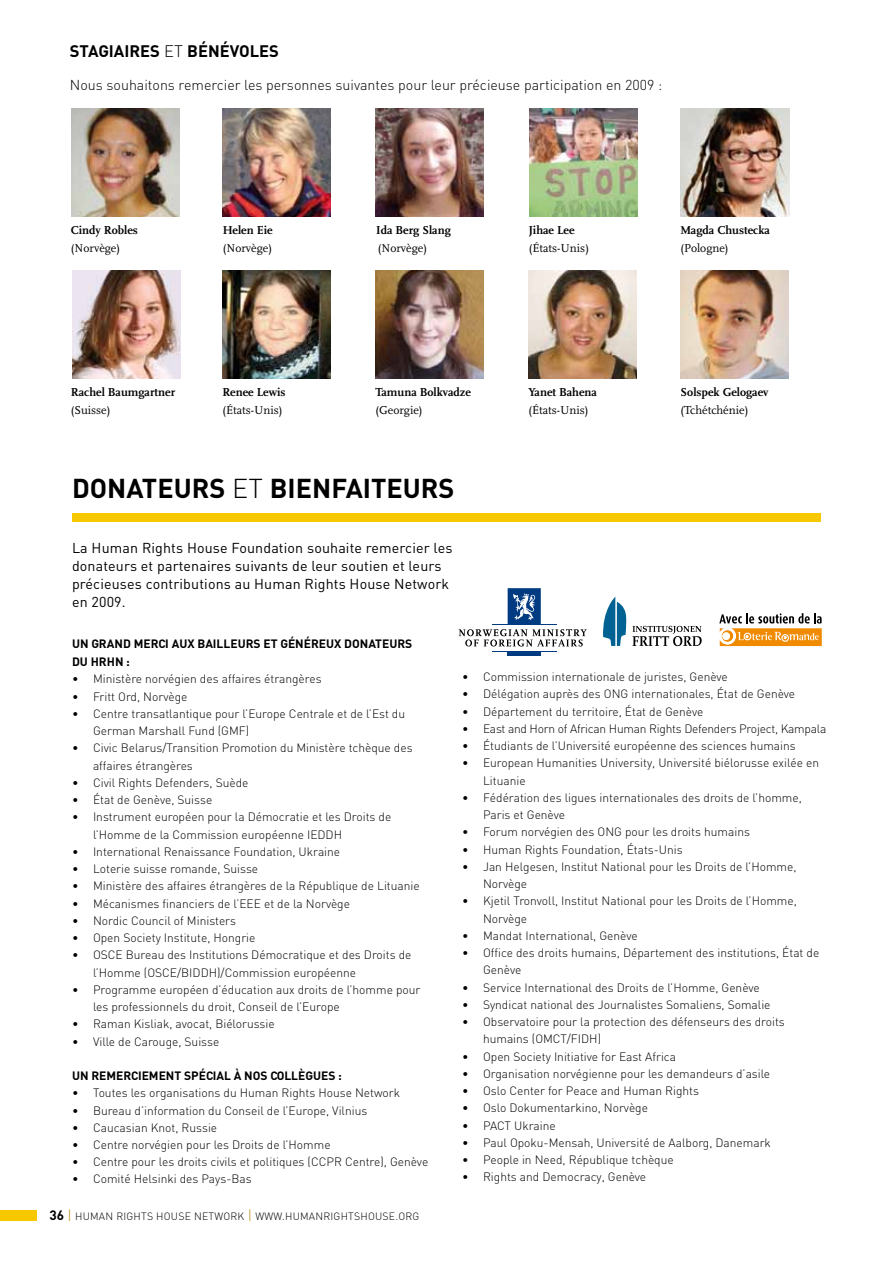
<style>
.page{position:relative;width:893px;height:1263px;background:#fff}
.page>*{position:absolute;margin:0;border:0;box-sizing:border-box;transform-origin:0 0}
.t1{font:700 27px "DIN";color:#000}
.t2{font:700 16.5px "DIN";color:#000}
.t3{font:14.25px/18px "DIN";letter-spacing:.01em;color:#000}
.t4{font:300 14.25px "DIN";color:#000}
.t5{font:300 12px/17.2px "DIN";color:#000}
.t6{font:700 12px "Scala";color:#000}
.t7{font:12px "Scala";color:#000}
.t8{font:700 12px "DIN";color:#000}
.t9{font:300 12px "DIN";letter-spacing:-.02em;color:#000}
.t10{font:300 10.5px "DIN";letter-spacing:.02em;color:#000}
.s1{font-weight:300}
.s2{font-weight:700;font-size:13.5px}
.s3{font-size:13.5px;color:#b98100}
</style>
<div class="page">
<div style="left:0;top:1211px;width:36px;height:10px;background:#f7c800"></div>
<svg style="left:603px;top:597px;width:99px;height:49px"></svg>
<svg style="left:459px;top:629px;width:128px;height:17px"></svg>
<hr style="left:492px;top:651px;width:65px;height:1px;background:#003a80">
<hr style="left:508px;top:651px;width:33px;height:4px;background:#003a80">
<hr style="left:492px;top:624px;width:65px;height:1px;background:#003a80">
<div style="left:508px;top:588px;width:33px;height:36px;background:#003a80"></div>
<svg style="left:513px;top:593px;width:23px;height:27px"></svg>
<svg style="left:719px;top:613px;width:103px;height:33px"></svg>
<div style="left:72px;top:513px;width:749px;height:9px;background:#f7c800"></div>
<img style="left:375px;top:270px;width:108px;height:108px">
<img style="left:71px;top:108px;width:108px;height:108px">
<img style="left:223px;top:108px;width:108px;height:108px">
<img style="left:72px;top:270px;width:108px;height:108px">
<img style="left:681px;top:108px;width:108px;height:108px">
<img style="left:528px;top:270px;width:108px;height:108px">
<img style="left:376px;top:108px;width:108px;height:108px">
<img style="left:530px;top:108px;width:108px;height:108px">
<img style="left:223px;top:270px;width:108px;height:108px">
<img style="left:680px;top:270px;width:108px;height:108px">
<h2 class="t2" style="left:70px;top:41px;width:20px">STAGIAIRES</h2>
<h2 class="t2" style="left:164px;top:41px;width:86px"><span class="s1">et</span> BÉN ÉVOLES</h2>
<p class="t4" style="left:70px;top:76px;width:594px">N ous souhaitons remercier les personnes suivantes pour leur précieuse participation en 2009 :</p>
<p class="t6" style="left:71px;top:223px;width:69px">Cindy Robles</p>
<p class="t7" style="left:71px;top:242px;width:51px">(Norvège)</p>
<p class="t6" style="left:223px;top:223px;width:51px">Helen Eie</p>
<p class="t7" style="left:223px;top:242px;width:51px">(Norvège)</p>
<p class="t6" style="left:376px;top:223px;width:76px">Ida Berg Slang</p>
<p class="t7" style="left:378px;top:242px;width:51px">(Norvège)</p>
<p class="t6" style="left:529px;top:223px;width:47px">Jihae Lee</p>
<p class="t7" style="left:529px;top:242px;width:62px">(États-Unis)</p>
<p class="t6" style="left:680px;top:223px;width:91px">Magda Chustecka</p>
<p class="t7" style="left:680px;top:242px;width:50px">(Pologne)</p>
<p class="t6" style="left:71px;top:385px;width:106px">Rachel Baumgartner</p>
<p class="t7" style="left:71px;top:404px;width:41px">(Suisse)</p>
<p class="t6" style="left:222px;top:385px;width:65px">Renee Lewis</p>
<p class="t7" style="left:222px;top:404px;width:62px">(États-Unis)</p>
<p class="t6" style="left:375px;top:385px;width:97px">Tamuna Bolkvadze</p>
<p class="t7" style="left:375px;top:404px;width:49px">(Georgie)</p>
<h1 class="t1" style="left:72px;top:470px;width:384px">DONATEURS <span class="s1">ET</span> BIENFAITEURS</h1>
<p class="t3" style="left:72px;top:538px;width:382px">La Human Rights House Foundation souhaite remercier les donateurs et partenaires suivants de leur soutien et leurs précieuses contributions au Human Rights House Network en 2009.</p>
<p class="t6" style="left:528px;top:385px;width:70px">Yanet Bahena</p>
<p class="t7" style="left:528px;top:404px;width:62px">(États-Unis)</p>
<p class="t6" style="left:680px;top:385px;width:90px">Solspek Gelogaev</p>
<p class="t7" style="left:680px;top:404px;width:69px">(Tchétchénie)</p>
<p class="t8" style="left:72px;top:636px;width:16px">UNGRAN</p>
<p class="t8" style="left:123px;top:636px;width:16px">D MERCIAU</p>
<p class="t8" style="left:187px;top:636px;width:26px">X BAILLEURSETG</p>
<p class="t8" style="left:288px;top:636px;width:32px">ÉN ÉREU</p>
<p class="t8" style="left:334px;top:636px;width:26px">X DONATEURS</p>
<p class="t8" style="left:72px;top:654px;width:60px">DU HRHN :</p>
<p class="t5" style="left:72px;top:670px;width:251px">• M inistère norvégien des affaires étrangères</p>
<p class="t5" style="left:72px;top:687px;width:117px">• Fritt O rd, N orvège</p>
<p class="t5" style="left:72px;top:705px;width:335px">• Centre transatlantique pour l’Europe Centrale et de l’Est du<br>German Marshall Fund (GM F)</p>
<p class="t5" style="left:93px;top:739px;width:321px;text-indent:-21px">• Civic Belarus/Transition Promotion du M inistère tchèque des affaires étrangères</p>
<p class="t5" style="left:72px;top:774px;width:178px">• Civil Rights Defenders, Suède</p>
<p class="t5" style="left:72px;top:791px;width:142px">• État de Genève, Suisse</p>
<p class="t5" style="left:93px;top:808px;width:300px;text-indent:-21px">• I nstrument européen pour la Démocratie et les Droits de l’Homme de la Commission européenne IEDDH</p>
<p class="t5" style="left:72px;top:843px;width:270px">• I nternational Renaissance Foundation, U kraine</p>
<p class="t5" style="left:72px;top:860px;width:188px">• Loterie suisse romande, Suisse</p>
<p class="t5" style="left:72px;top:877px;width:349px">• M inistère des affaires étrangères de la République de Lituanie</p>
<p class="t5" style="left:72px;top:894px;width:175px">• Mécanismes financiers de l’EEE</p>
<p class="t5" style="left:264px;top:894px;width:88px">et de la N orvège</p>
<p class="t5" style="left:72px;top:912px;width:166px">• Nordic Council of M inisters</p>
<p class="t5" style="left:72px;top:929px;width:185px">• O pen Society I nstitute, H ongrie</p>
<p class="t5" style="left:72px;top:946px;width:18px">• OS</p>
<p class="t5" style="left:93px;top:946px;width:320px;text-indent:15px">CE Bureau des I nstitutions Démocratique et des Droits de l’Homme (OSCE/BI DDH)/Commission européenne</p>
<p class="t5" style="left:93px;top:981px;width:329px;text-indent:-21px">• Programme européen d’éducation aux droits de l’homme pour les professionnels du droit, Conseil de l’Europe</p>
<p class="t5" style="left:72px;top:1015px;width:204px">• Raman Kisliak, avocat, Biélorussie</p>
<p class="t5" style="left:72px;top:1032px;width:149px">• Ville de Carouge, Suisse</p>
<p class="t8" style="left:72px;top:1068px;width:16px">UNREMERCIEMENTSP</p>
<p class="t8" style="left:199px;top:1068px;width:14px">ÉCIAL</p>
<p class="t8" style="left:234px;top:1068px;width:15px">À NOSCOLL</p>
<p class="t8" style="left:298px;top:1068px;width:15px">ÈGUES</p>
<p class="t8" style="left:338px;top:1068px;width:5px">:</p>
<p class="t5" style="left:72px;top:1084px;width:330px">• Toutes les organisations du H uman Rights H ouse N etwork</p>
<p class="t5" style="left:72px;top:1101px;width:297px">• Bureau d’information du Conseil de l’Europe, Vilnius</p>
<p class="t5" style="left:72px;top:1119px;width:147px">• Caucasian Knot, Russie</p>
<p class="t5" style="left:72px;top:1136px;width:260px">• Centre norvégien pour les Droits de l’Homme</p>
<p class="t5" style="left:72px;top:1153px;width:358px">• Centre pour les droits civils et politiques (CCPR Centre), Genève</p>
<p class="t5" style="left:72px;top:1170px;width:181px">• Comité H elsinki des Pays-Bas</p>
<p class="t10" style="left:50px;top:1210px;width:371px"><span class="s2">36</span> <span class="s3">|</span> human rights house network <span class="s3">|</span> www.humanrightshouse.org</p>
<p class="t5" style="left:462px;top:668px;width:267px">• Commission internationale de juristes, Genève</p>
<p class="t5" style="left:462px;top:685px;width:151px">• Délégation auprès des ONG</p>
<p class="t5" style="left:631px;top:685px;width:165px">internationales, État de Genève</p>
<p class="t5" style="left:462px;top:702px;width:243px">• Département du territoire, État de Genève</p>
<p class="t9" style="left:462px;top:721px;width:366px">• East and H orn of African H uman Rights Defenders Project, Kampala</p>
<p class="t5" style="left:462px;top:737px;width:335px">• Étudiants de l’U niversité européenne des sciences humains</p>
<p class="t5" style="left:462px;top:754px;width:359px">• European H umanities U niversity, U niversité biélorusse exilée en<br>Lituanie</p>
<p class="t5" style="left:462px;top:789px;width:341px">• Fédération des ligues internationales des droits de l’homme,<br>Paris et Genève</p>
<p class="t5" style="left:462px;top:823px;width:145px">• Forum norvégien des ONG</p>
<p class="t5" style="left:625px;top:823px;width:126px">pour les droits humains</p>
<p class="t5" style="left:462px;top:840px;width:222px">• H uman Rights Foundation, États-U nis</p>
<p class="t5" style="left:462px;top:858px;width:336px">• Jan Helgesen, I nstitut National pour les Droits de l’Homme,<br>N</p>
<p class="t5" style="left:492px;top:875px;width:37px">orvège</p>
<p class="t5" style="left:462px;top:892px;width:336px">• Kjetil Tronvoll, I nstitut National pour les Droits de l’H omme,<br>N</p>
<p class="t5" style="left:492px;top:909px;width:37px">orvège</p>
<p class="t5" style="left:462px;top:927px;width:177px">• Mandat I nternational, Genève</p>
<p class="t5" style="left:462px;top:944px;width:359px">• Office des droits humains, Département des institutions, État de<br>Genève</p>
<p class="t5" style="left:462px;top:978px;width:299px">• Service I nternational des Droits de l’Homme, Genève</p>
<p class="t5" style="left:462px;top:996px;width:310px">• Syndicat national des Journalistes Somaliens, Somalie</p>
<p class="t5" style="left:483px;top:1013px;width:303px;text-indent:-21px">• O bservatoire pour la protection des défenseurs des droits humains (OMCT/FI DH)</p>
<p class="t5" style="left:462px;top:1047px;width:216px">• O pen Society I nitiative for East Africa</p>
<p class="t5" style="left:462px;top:1065px;width:310px">• Organisation norvégienne pour les demandeurs d’asile</p>
<p class="t5" style="left:462px;top:1082px;width:239px">• Oslo Center for Peace and H uman Rights</p>
<p class="t5" style="left:462px;top:1099px;width:187px">• Oslo Dokumentarkino, Norvège</p>
<p class="t5" style="left:462px;top:1116px;width:18px">• PA</p>
<p class="t5" style="left:497px;top:1116px;width:60px">CT Ukraine</p>
<p class="t5" style="left:462px;top:1134px;width:310px">• Paul Opoku-Mensah, U niversité de Aalborg, Danemark</p>
<p class="t5" style="left:462px;top:1151px;width:213px">• People in Need, République tchèque</p>
<p class="t5" style="left:462px;top:1168px;width:186px">• Rights and Democracy, Genève</p>
</div>
